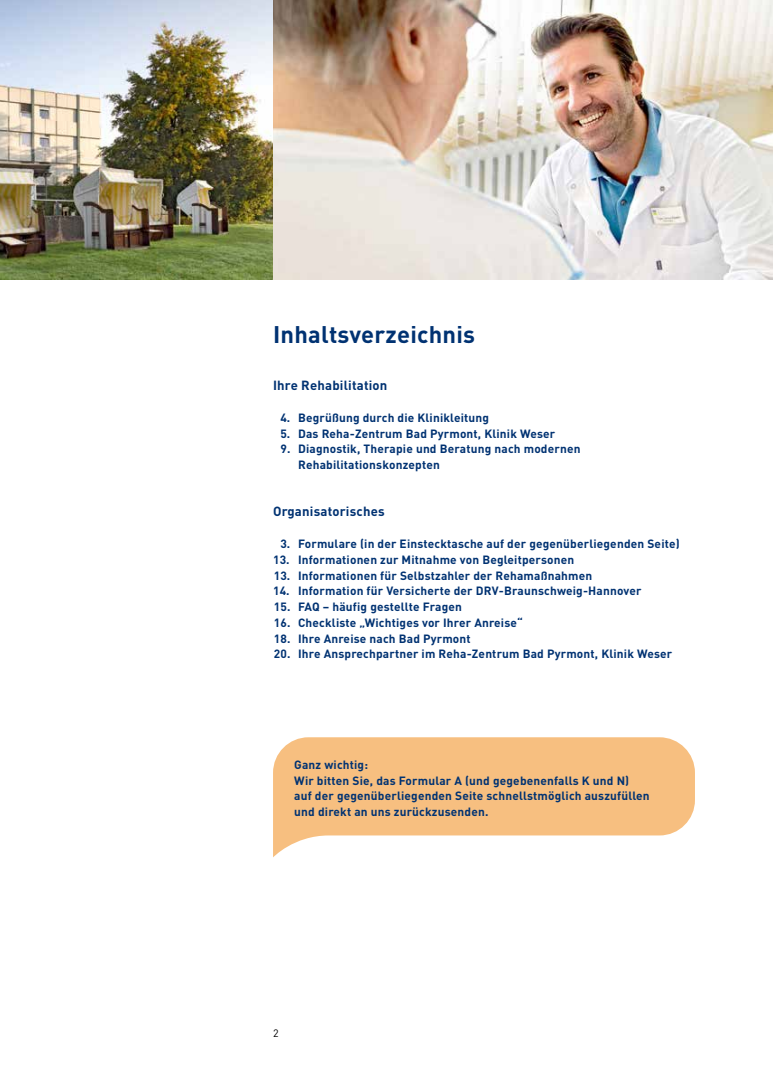
<style>
.page{position:relative;width:773px;height:1092px;background:#fff}
.page>*{position:absolute;margin:0;border:0;box-sizing:border-box;transform-origin:0 0}
.t1{font:700 23.75px "DIN Pro DR Vp";letter-spacing:.01em;color:#003272}
.t2{font:700 13.12px "DIN Pro DR Vp";letter-spacing:.015em;color:#003272}
.t3{font:700 11.88px/15.8px "DIN Pro DR Vp";letter-spacing:.015em;color:#003272}
.t4{font:10.62px "DIN Pro DR Vp";color:#000}
</style>
<div class="page">
<svg style="left:273px;top:737px;width:421px;height:120px;fill:#f7bf80"></svg>
<img style="left:0;top:0;width:772px;height:280px">
<h1 class="t1" style="left:273px;top:318px;width:203px">Inhaltsverzeichnis</h1>
<p class="t2" style="left:273px;top:377px;width:116px">Ihre Rehabilitation</p>
<p class="t3" style="left:280px;top:409px;width:210px">4. Begrüßung durch die Klinikleitung</p>
<p class="t3" style="left:280px;top:425px;width:276px">5. Das Reha-Zentrum Bad Pyrmont, Klinik Weser</p>
<p class="t3" style="left:298px;top:440px;width:284px;text-indent:-18px">9. Diagnostik, Therapie und Beratung nach modernen<br>Rehabilitationskonzepten</p>
<p class="t2" style="left:273px;top:503px;width:113px">Organisatorisches</p>
<p class="t3" style="left:280px;top:535px;width:401px">3. Formulare (in der Einstecktasche auf der gegenüberliegenden Seite)</p>
<p class="t3" style="left:273px;top:551px;width:303px">13. Informationen zur Mitnahme von Begleitpersonen</p>
<p class="t3" style="left:274px;top:567px;width:320px">13. Informationen für Selbstzahler der Rehamaßnahmen</p>
<p class="t3" style="left:273px;top:582px;width:370px">14. Information für Versicherte der DRV-Braunschweig-Hannover</p>
<p class="t3" style="left:274px;top:598px;width:190px">15. FAQ – häufig gestellte Fragen</p>
<p class="t3" style="left:274px;top:614px;width:251px">16. Checkliste „Wichtiges vor Ihrer Anreise“</p>
<p class="t3" style="left:274px;top:630px;width:198px">18. Ihre Anreise nach Bad Pyrmont</p>
<p class="t3" style="left:274px;top:645px;width:400px">20. Ihre Ansprechpartner im Reha-Zentrum Bad Pyrmont, Klinik Weser</p>
<p class="t3" style="left:294px;top:756px;width:357px">Ganz wichtig:<br>Wir bitten Sie, das Formular A (und gegebenenfalls K und N) auf der gegenüberliegenden Seite schnellstmöglich auszufüllen und direkt an uns zurückzusenden.</p>
<p class="t4" style="left:273px;top:1026px;width:7px">2</p>
</div>
